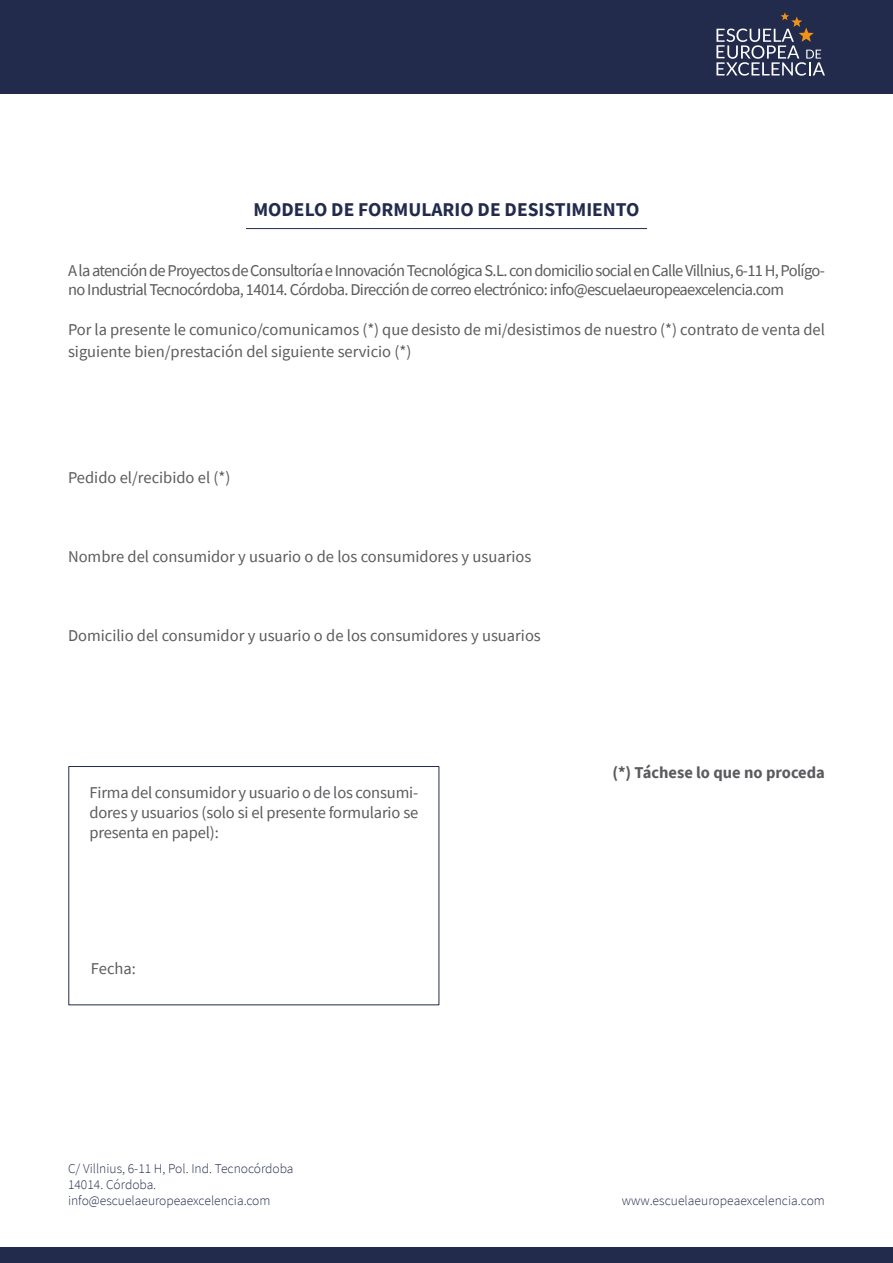
<style>
.page{position:relative;width:893px;height:1263px;background:#fff}
.page>*{position:absolute;margin:0;border:0;box-sizing:border-box;transform-origin:0 0}
.t1{font:700 19.5px "Source Sans Pro";color:#232b4d}
.t2{font:16.5px/19.8px "Source Sans Pro";letter-spacing:-.01em;color:#5b5b5f;text-align:justify}
.t3{font:16.5px/19.8px "Source Sans Pro";letter-spacing:-.04em;color:#5b5b5f}
.t4{font:700 16.5px "Source Sans Pro";color:#5b5b5f}
.t5{font:300 13.5px/16.2px "Source Sans Pro";color:#232b4d}
</style>
<div class="page">
<div style="left:1px;top:0;width:892px;height:94px;background:#232b4d"></div>
<div style="left:1px;top:1247px;width:892px;height:16px;background:#232b4d"></div>
<svg style="left:716px;top:12px;width:109px;height:64px"></svg>
<div style="left:68px;top:766px;width:371px;height:239px;border:1px solid #232b4d"></div>
<hr style="left:246px;top:228px;width:401px;height:1px;background:#232b4d">
<p class="t1" style="left:253px;top:196px;width:388px">MODELO DE FORMULARIO DE DESISTIMIENTO</p>
<p class="t3" style="left:68px;top:260px;width:758px">A la atención de Proyectos de Consultoría e Innovación Tecnológica S.L. con domicilio social en Calle Villnius, 6-11 H, Polígo&shy;no Industrial Tecnocórdoba, 14014. Córdoba. Dirección de correo electrónico: info@escuelaeuropeaexcelencia.com</p>
<p class="t2" style="left:68px;top:319px;width:758px;line-height:21.6px">Por la presente le comunico/comunicamos (*) que desisto de mi/desistimos de nuestro (*) contrato de venta del siguiente bien/prestación del siguiente servicio (*)</p>
<p class="t2" style="left:68px;top:467px;width:164px">Pedido el/recibido el (*)</p>
<p class="t2" style="left:68px;top:546px;width:465px">Nombre del consumidor y usuario o de los consumidores y usuarios</p>
<p class="t2" style="left:68px;top:625px;width:474px">Domicilio del consumidor y usuario o de los consumidores y usuarios</p>
<p class="t2" style="left:89px;top:783px;width:330px">Firma del consumidor y usuario o de los consumi&shy;dores y usuarios (solo si el presente formulario se presenta en papel):</p>
<p class="t2" style="left:91px;top:958px;width:47px">Fecha:</p>
<p class="t4" style="left:612px;top:761px;width:214px">(*) Táchese lo que no proceda</p>
<p class="t5" style="left:68px;top:1160px;width:227px">C/ Villnius, 6-11 H, Pol. Ind. Tecnocórdoba<br>14014. Córdoba. info@escuelaeuropeaexcelencia.com</p>
<p class="t5" style="left:622px;top:1193px;width:204px">www.escuelaeuropeaexcelencia.com</p>
</div>
